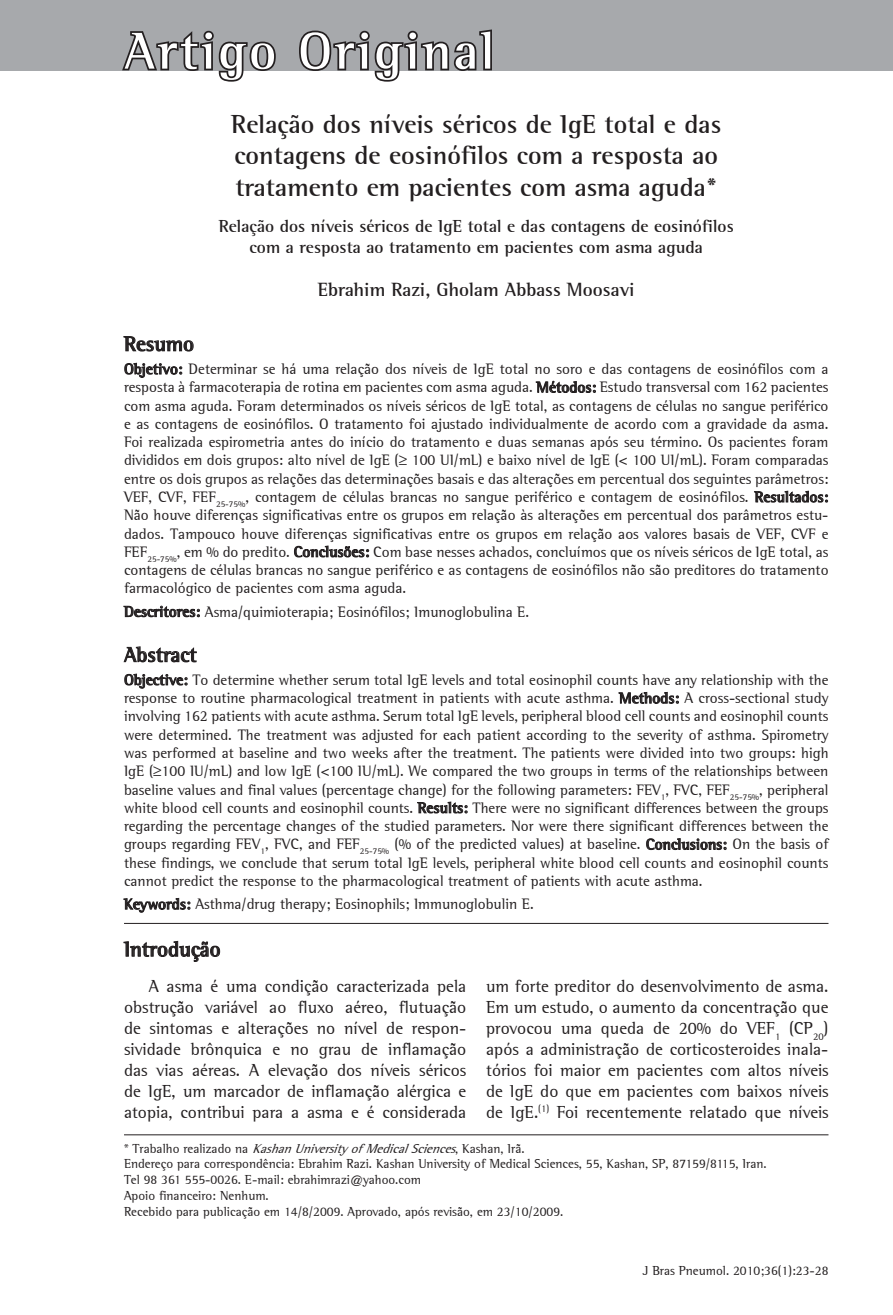
<style>
.page{position:relative;width:893px;height:1315px;background:#fff}
.page>*{position:absolute;margin:0;border:0;box-sizing:border-box;transform-origin:0 0}
.t1{font:700 52.5px "Libre Semi Serif S Si";letter-spacing:.05em;color:#fff}
.t2{font:700 26.25px/31.5px "Libre Semi Serif S Si";color:#231f20;text-align:justify}
.t3{font:700 21px "Libre Semi Serif S Si";color:#231f20}
.t4{font:700 19.25px "Libre Semi Serif S Si";color:#231f20}
.t5{font:17.5px/21px "Libre Semi Serif S Si";color:#231f20;text-align:justify}
.t6{font:700 17.5px/21px "Libre Semi Serif S Si";color:#231f20;text-align:center}
.t7{font:15.22px/18.2px "Libre Semi Serif S Si";color:#231f20;text-align:justify}
.t8{font:13.12px/15.8px "Libre Semi Serif S Si";color:#231f20}
.s1{font-weight:700}
.s2{font-style:italic}
</style>
<div class="page">
<div style="left:0;top:0;width:893px;height:70px;background:#a7a9ac"></div>
<svg style="left:124px;top:336px;width:69px;height:15px"></svg>
<svg style="left:125px;top:363px;width:57px;height:14px"></svg>
<svg style="left:536px;top:380px;width:60px;height:13px"></svg>
<svg style="left:754px;top:491px;width:74px;height:11px"></svg>
<svg style="left:294px;top:546px;width:75px;height:11px"></svg>
<svg style="left:124px;top:606px;width:76px;height:11px"></svg>
<svg style="left:124px;top:646px;width:73px;height:16px"></svg>
<svg style="left:125px;top:674px;width:62px;height:14px"></svg>
<svg style="left:619px;top:692px;width:60px;height:11px"></svg>
<svg style="left:417px;top:802px;width:50px;height:11px"></svg>
<svg style="left:646px;top:838px;width:80px;height:11px"></svg>
<svg style="left:124px;top:898px;width:66px;height:14px"></svg>
<hr style="left:124px;top:1134px;width:704px;height:1px;background:#231f20">
<hr style="left:124px;top:923px;width:704px;height:1px;background:#231f20">
<svg style="left:124px;top:941px;width:96px;height:21px"></svg>
<svg style="left:120px;top:30px;width:158px;height:52px"></svg>
<svg style="left:297px;top:29px;width:197px;height:53px"></svg>
<h1 class="t1" style="left:124px;top:19px;width:372px">Artigo Original</h1>
<h2 class="t2" style="left:231px;top:108px;width:492px">Relação dos níveis séricos de IgE total e das contagens de eosinófilos com a resposta ao tratamento em pacientes com asma aguda*</h2>
<p class="t6" style="left:219px;top:215px;width:516px">Relação dos níveis séricos de IgE total e das contagens de eosinófilos com a resposta ao tratamento em pacientes com asma aguda</p>
<p class="t4" style="left:318px;top:278px;width:318px">Ebrahim Razi, Gholam Abbass Moosavi</p>
<h3 class="t3" style="left:124px;top:331px;width:72px">Resumo</h3>
<p class="t7" style="left:124px;top:360px;width:706px"><span class="s1">Objetivo:</span> Determinar se há uma relação dos níveis de IgE total no soro e das contagens de eosinófilos com a resposta à farmacoterapia de rotina em pacientes com asma aguda. <span class="s1">Métodos:</span> Estudo transversal com 162 pacientes com asma aguda. Foram determinados os níveis séricos de IgE total, as contagens de células no sangue periférico e as contagens de eosinófilos. O tratamento foi ajustado individualmente de acordo com a gravidade da asma.<br>Foi realizada espirometria antes do início do tratamento e duas semanas após seu término. Os pacientes foram divididos em dois grupos: alto nível de IgE (≥ 100 UI/mL) e baixo nível de IgE (&lt; 100 UI/mL). Foram comparadas entre os dois grupos as relações das determinações basais e das alterações em percentual dos seguintes parâmetros:<br>VEF, CVF, FEF<sub>25-75%</sub>, contagem de células brancas no sangue periférico e contagem de eosinófilos. <span class="s1">Resultados:<br></span>Não houve diferenças significativas entre os grupos em relação às alterações em percentual dos parâmetros estu&shy;dados. Tampouco houve diferenças significativas entre os grupos em relação aos valores basais de VEF, CVF e FEF<sub>25-75%</sub>, em % do predito. <span class="s1">Conclusões:</span> Com base nesses achados, concluímos que os níveis séricos de IgE total, as contagens de células brancas no sangue periférico e as contagens de eosinófilos não são preditores do tratamento farmacológico de pacientes com asma aguda.</p>
<p class="t7" style="left:124px;top:602px;width:407px"><span class="s1">Descritores:</span> Asma/quimioterapia; Eosinófilos; Imunoglobulina E.</p>
<h3 class="t3" style="left:124px;top:642px;width:74px">Abstract</h3>
<p class="t7" style="left:124px;top:670px;width:706px"><span class="s1">Objective:</span> To determine whether serum total IgE levels and total eosinophil counts have any relationship with the response to routine pharmacological treatment in patients with acute asthma. <span class="s1">Methods:</span> A cross-sectional study involving 162 patients with acute asthma. Serum total IgE levels, peripheral blood cell counts and eosinophil counts were determined. The treatment was adjusted for each patient according to the severity of asthma. Spirometry was performed at baseline and two weeks after the treatment. The patients were divided into two groups: high IgE (≥100 IU/mL) and low IgE (&lt;100 IU/mL). We compared the two groups in terms of the relationships between baseline values and final values (percentage change) for the following parameters: FEV<sub>1</sub>, FVC, FEF<sub>25-75%</sub>, peripheral white blood cell counts and eosinophil counts. <span class="s1">Results:</span> There were no significant differences between the groups regarding the percentage changes of the studied parameters. Nor were there significant differences between the groups regarding FEV<sub>1</sub>, FVC, and FEF<sub>25-75%</sub> (% of the predicted values) at baseline. <span class="s1">Conclusions:</span> On the basis of these findings, we conclude that serum total IgE levels, peripheral white blood cell counts and eosinophil counts cannot predict the response to the pharmacological treatment of patients with acute asthma.</p>
<p class="t7" style="left:124px;top:895px;width:411px"><span class="s1">Keywords:</span> Asthma/drug therapy; Eosinophils; Immunoglobulin E.</p>
<h3 class="t3" style="left:124px;top:936px;width:98px">Introdução</h3>
<p class="t5" style="left:124px;top:975px;width:344px;text-indent:25px">A asma é uma condição caracterizada pela obstrução variável ao fluxo aéreo, flutuação de sintomas e alterações no nível de respon&shy;sividade brônquica e no grau de inflamação das vias aéreas. A elevação dos níveis séricos de IgE, um marcador de inflamação alérgica e atopia, contribui para a asma e é considerada</p>
<p class="t5" style="left:486px;top:975px;width:344px">um forte preditor do desenvolvimento de asma.<br>Em um estudo, o aumento da concentração que provocou uma queda de 20% do VEF<sub>1</sub> (CP<sub>20</sub>) após a administração de corticosteroides inala&shy;tórios foi maior em pacientes com altos níveis de IgE do que em pacientes com baixos níveis de IgE.<sup>(1)</sup> Foi recentemente relatado que níveis</p>
<p class="t8" style="left:124px;top:1140px;width:644px">* T r a b a l h o r e a l i z a d o n a <span class="s2">KashanUniversity ofMedicalSciences</span>, K a s h a n , I r ã .<br>Endereço para correspondência: Ebrahim Razi. Kashan University of Medical Sciences, 55, Kashan, SP, 87159/8115, Iran.<br>Tel 98 361 555-0026. E-mail: ebrahimrazi@yahoo.com<br>Apoio financeiro: Nenhum.<br>Recebido para publicação em 14/8/2009. Aprovado, após revisão, em 23/10/2009.</p>
<p class="t8" style="left:643px;top:1263px;width:187px">J Bras Pneumol. 2010;36(1):23-28</p>
</div>
